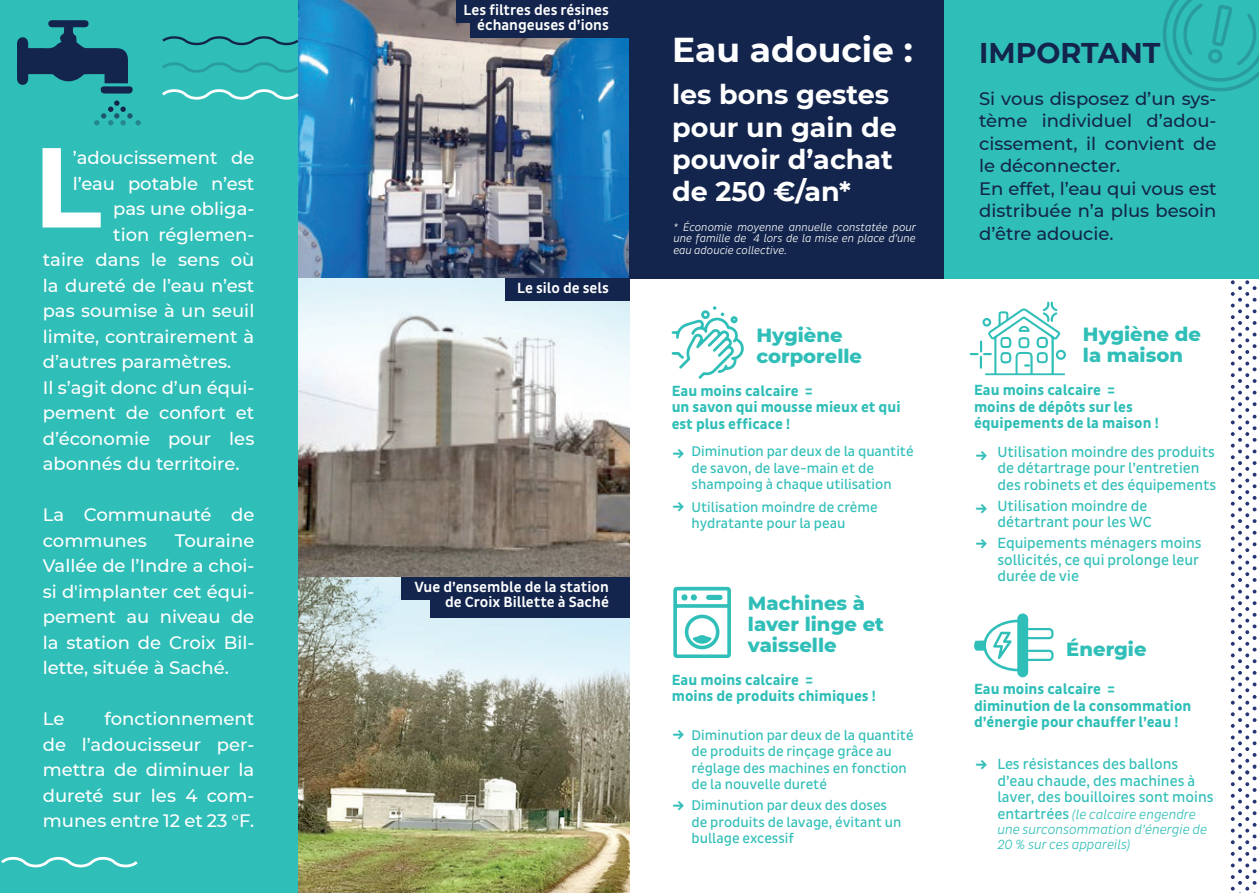
<style>
.page{position:relative;width:1259px;height:893px;background:#fff}
.page>*{position:absolute;margin:0;border:0;box-sizing:border-box;transform-origin:0 0}
.t1{font:700 34.5px "Montserrat";color:#fff}
.t2{font:700 28.5px "Montserrat";color:#13254c}
.t3{font:700 27px "Montserrat";color:#fff}
.t4{font:800 19.5px/21px "Montserrat";color:#30beb8}
.t5{font:500 18px/25.5px "Montserrat";color:#fff;text-align:justify}
.t6{font:500 18px/22.5px "Montserrat";color:#13254c;text-align:justify}
.t7{font:700 18px "Pluto Sans Cond";color:#30beb8}
.t8{font:15px/16.5px "Pluto Sans Cond";color:#30beb8}
.t9{font:700 15px/16.5px "Pluto Sans Cond";color:#30beb8}
.t10{font:500 15px/15px "Pluto Sans Cond";color:#fff;text-align:right}
.t11{font:14.25px/16.5px "Pluto Sans Cond";color:#30beb8}
.t12{font:italic 300 13.5px/15px "Pluto Sans Cond";color:#30beb8}
.t13{font:italic 300 11.25px/11.7px "Pluto Sans Cond";color:#fff;text-align:justify}
.s1{font-weight:400;font-style:normal;font-size:15px}
</style>
<div class="page">
<img style="left:298px;top:0;width:331px;height:278px">
<img style="left:298px;top:278px;width:331px;height:299px">
<img style="left:298px;top:577px;width:331px;height:316px">
<div style="left:0;top:0;width:298px;height:893px;background:#30beb8"></div>
<svg style="left:43px;top:148px;width:58px;height:79px"></svg>
<svg style="left:17px;top:20px;width:116px;height:74px"></svg>
<svg style="left:94px;top:100px;width:47px;height:25px"></svg>
<div style="left:456px;top:0;width:173px;height:22px;background:#13254c"></div>
<div style="left:470px;top:15px;width:159px;height:22px;background:#13254c"></div>
<div style="left:505px;top:278px;width:124px;height:22px;background:#13254c"></div>
<div style="left:401px;top:577px;width:228px;height:23px;background:#13254c"></div>
<div style="left:430px;top:595px;width:199px;height:22px;background:#13254c"></div>
<svg style="left:1230px;top:278px;width:26px;height:615px"></svg>
<div style="left:629px;top:0;width:315px;height:278px;background:#13254c"></div>
<div style="left:944px;top:0;width:315px;height:278px;background:#30beb8"></div>
<svg style="left:1163px;top:0;width:96px;height:92px"></svg>
<svg style="left:671px;top:306px;width:73px;height:73px"></svg>
<svg style="left:969px;top:302px;width:97px;height:73px"></svg>
<svg style="left:974px;top:613px;width:79px;height:64px"></svg>
<svg style="left:673px;top:587px;width:58px;height:71px"></svg>
<svg style="left:162px;top:33px;width:139px;height:15px"></svg>
<svg style="left:162px;top:61px;width:137px;height:13px"></svg>
<svg style="left:162px;top:85px;width:140px;height:18px"></svg>
<svg style="left:1px;top:857px;width:137px;height:11px"></svg>
<p class="t5" style="left:73px;top:144px;width:183px">’adoucissement de</p>
<p class="t5" style="left:73px;top:170px;width:183px">l’eau potable n’est</p>
<p class="t5" style="left:113px;top:195px;width:143px">pas une obliga-</p>
<p class="t5" style="left:113px;top:221px;width:143px">tion réglemen-</p>
<p class="t5" style="left:43px;top:246px;width:213px">taire dans le sens où</p>
<p class="t5" style="left:43px;top:272px;width:213px">la dureté de l’eau n’est</p>
<p class="t5" style="left:43px;top:297px;width:213px">pas soumise à un seuil</p>
<p class="t5" style="left:43px;top:323px;width:213px">limite, contrairement à</p>
<p class="t5" style="left:43px;top:348px;width:190px">d’autres paramètres.</p>
<p class="t5" style="left:43px;top:374px;width:213px">Il s’agit donc d’un équi&shy;pement de confort et d’économie pour les abonnés du territoire.</p>
<p class="t5" style="left:43px;top:501px;width:213px">La Communauté de communes</p>
<p class="t5" style="left:43px;top:527px;width:213px;text-indent:132px">Touraine Vallée de l’Indre a choi&shy;si d'implanter cet équi&shy;pement au niveau de la station de Croix Bil&shy;lette, située à Saché.</p>
<p class="t5" style="left:43px;top:705px;width:23px">Le</p>
<p class="t5" style="left:43px;top:705px;width:213px;text-indent:62px">fonctionnement de l’adoucisseur per&shy;mettra de diminuer la dureté sur les 4 com&shy;munes entre 12 et 23 °F.</p>
<p class="t10" style="left:464px;top:2px;width:147px">Les filtres des résines</p>
<p class="t10" style="left:477px;top:17px;width:133px">échangeuses d’ions</p>
<p class="t10" style="left:517px;top:280px;width:93px">Le silo de sels</p>
<p class="t10" style="left:414px;top:580px;width:196px">Vue d’ensemble de la station de Croix Billette à Saché</p>
<p class="t1" style="left:672px;top:25px;width:242px">Eau adoucie :</p>
<p class="t3" style="left:672px;top:75px;width:219px">les bons gestes</p>
<p class="t3" style="left:672px;top:107px;width:226px">pour un gain de</p>
<p class="t3" style="left:672px;top:140px;width:222px">pouvoir d’achat</p>
<p class="t3" style="left:672px;top:172px;width:180px">de 250 €/an*</p>
<p class="t13" style="left:673px;top:221px;width:244px">* Économie moyenne annuelle constatée pour une famille de 4 lors de la mise en place d’une eau adoucie collective.</p>
<p class="t4" style="left:756px;top:323px;width:88px">Hygiène</p>
<p class="t4" style="left:756px;top:344px;width:107px">corporelle</p>
<p class="t9" style="left:671px;top:383px;width:143px">Eau moins calcaire =</p>
<p class="t9" style="left:671px;top:399px;width:230px">un savon qui mousse mieux et qui est plus efficace !</p>
<p class="t11" style="left:691px;top:443px;width:223px">Diminution par deux de la quantité de savon, de lave-main et de shampoing à chaque utilisation</p>
<p class="t11" style="left:691px;top:499px;width:188px">Utilisation moindre de crème hydratante pour la peau</p>
<p class="t7" style="left:672px;top:443px;width:14px">→</p>
<p class="t7" style="left:672px;top:495px;width:14px">→</p>
<p class="t4" style="left:748px;top:591px;width:137px">Machines à laver linge et vaisselle</p>
<p class="t9" style="left:672px;top:672px;width:143px">Eau moins calcaire =</p>
<p class="t9" style="left:672px;top:688px;width:205px">moins de produits chimiques !</p>
<p class="t7" style="left:672px;top:723px;width:14px">→</p>
<p class="t11" style="left:691px;top:727px;width:223px">Diminution par deux de la quantité de produits de rinçage grâce au réglage des machines en fonction de la nouvelle dureté</p>
<p class="t11" style="left:691px;top:798px;width:211px">Diminution par deux des doses de produits de lavage, évitant un bullage excessif</p>
<p class="t7" style="left:672px;top:795px;width:14px">→</p>
<p class="t2" style="left:979px;top:32px;width:183px">IMPORTANT</p>
<p class="t6" style="left:979px;top:87px;width:239px">Si vous disposez d’un sys&shy;tème individuel d’adou&shy;cissement, il convient de le déconnecter.</p>
<p class="t6" style="left:979px;top:177px;width:239px">En effet, l’eau qui vous est distribuée n’a plus besoin d’être adoucie.</p>
<p class="t4" style="left:1083px;top:322px;width:119px">Hygiène de la maison</p>
<p class="t9" style="left:974px;top:382px;width:143px">Eau moins calcaire =</p>
<p class="t9" style="left:974px;top:399px;width:186px">moins de dépôts sur les équipements de la maison !</p>
<p class="t7" style="left:975px;top:445px;width:14px">→</p>
<p class="t8" style="left:997px;top:444px;width:220px">Utilisation moindre des produits de détartrage pour l’entretien des robinets et des équipements</p>
<p class="t8" style="left:997px;top:498px;width:156px">Utilisation moindre de détartrant pour les WC</p>
<p class="t8" style="left:997px;top:535px;width:206px">Equipements ménagers moins sollicités, ce qui prolonge leur durée de vie</p>
<p class="t7" style="left:975px;top:497px;width:14px">→</p>
<p class="t7" style="left:975px;top:533px;width:14px">→</p>
<p class="t4" style="left:1066px;top:638px;width:82px">Énergie</p>
<p class="t9" style="left:974px;top:681px;width:143px">Eau moins calcaire =</p>
<p class="t9" style="left:974px;top:698px;width:219px">diminution de la consommation d’énergie pour chauffer l’eau !</p>
<p class="t7" style="left:975px;top:754px;width:14px">→</p>
<p class="t8" style="left:997px;top:756px;width:218px">Les résistances des ballons d’eau chaude, des machines à laver, des bouilloires sont moins</p>
<p class="t12" style="left:997px;top:807px;width:211px"><span class="s1">entartrées</span> (le calcaire engendre une surconsommation d’énergie de<br>20 % sur ces appareils)</p>
</div>
